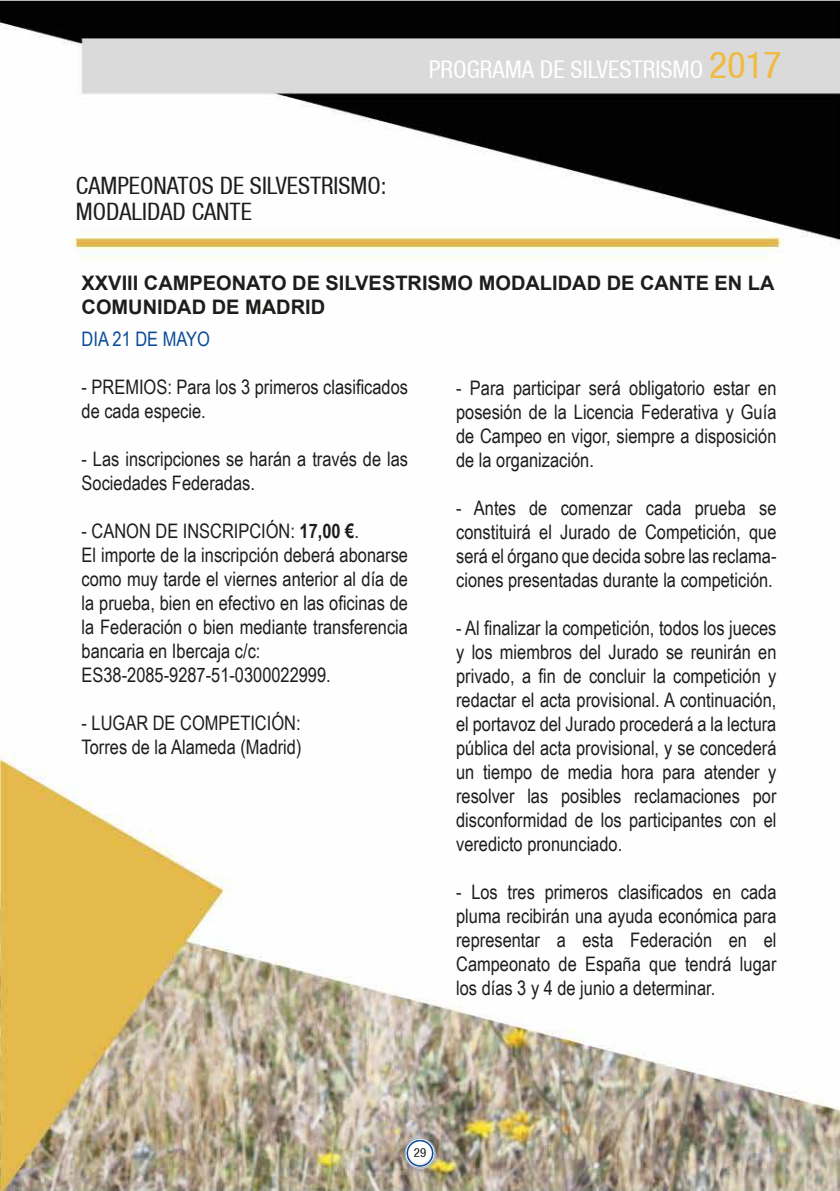
<style>
.page{position:relative;width:840px;height:1191px;background:#fff}
.page>*{position:absolute;margin:0;border:0;box-sizing:border-box;transform-origin:0 0}
.t1{font:condensed 24.4px "Helvetica 57";color:#fff}
.t2{font:condensed 24px/26px "Helvetica 57";color:#1d1d1b}
.t3{font:20px/24px "Arial Narrow";color:#1d1d1b}
.t4{font:700 20px/24px "Arial";color:#1d1d1b}
.t5{font:20px "Arial Narrow";color:#0a4c99}
.t6{font:condensed 12.8px "Helvetica 57";color:#1d1d1b}
.s1{font-size:37.8px;color:#f1ba3e}
.s2{font-weight:700}
</style>
<div class="page">
<img style="left:0;top:0;width:839px;height:1191px">
<svg style="left:407px;top:1141px;width:25px;height:24px"></svg>
<svg style="left:407px;top:1147px;width:25px;height:18px"></svg>
<div style="left:406px;top:1139px;width:27px;height:28px;border:2px solid #0a4c99;border-radius:50%"></div>
<div style="left:405px;top:1138px;width:29px;height:29px;border:1px solid #fff;border-radius:50%"></div>
<div style="left:404px;top:1138px;width:31px;height:30px;border:1px solid #b3b2b2;border-radius:50%"></div>
<p class="t2" style="left:76px;top:172px;width:312px">CAMPEONATOS DE SILVESTRISMO:<br>MODALIDAD CANTE</p>
<p class="t1" style="left:428px;top:55px;width:354px">PROGRAMA DE SILVESTRISMO <span class="s1">2017</span></p>
<p class="t4" style="left:82px;top:271px;width:694px">XXVIII CAMPEONATO DE SILVESTRISMO MODALIDAD DE CANTE EN LA<br>COMUNIDAD DE MADRID</p>
<p class="t5" style="left:82px;top:324px;width:130px">DIA 21 DE MAYO</p>
<p class="t3" style="left:82px;top:374px;width:328px">- PREMIOS: Para los 3 primeros clasificados de cada especie.</p>
<p class="t3" style="left:82px;top:446px;width:328px">- Las inscripciones se harán a través de las<br>Sociedades Federadas.</p>
<p class="t3" style="left:82px;top:518px;width:328px">- CANON DE INSCRIPCIÓN: <span class="s2">17,00 €</span>.<br>El importe de la inscripción deberá abonarse como muy tarde el viernes anterior al día de la prueba, bien en efectivo en las oficinas de la Federación o bien mediante transferencia bancaria en Ibercaja c/c:<br>ES38-2085-9287-51-0300022999.</p>
<p class="t3" style="left:82px;top:710px;width:221px">- LUGAR DE COMPETICIÓN:<br>Torres de la Alameda (Madrid)</p>
<p class="t3" style="left:456px;top:375px;width:321px;text-align:justify">- Para participar será obligatorio estar en posesión de la Licencia Federativa y Guía de Campeo en vigor, siempre a disposición de la organización.</p>
<p class="t3" style="left:456px;top:495px;width:321px;text-align:justify">- Antes de comenzar cada prueba se constituirá el Jurado de Competición, que será el órgano que decida sobre las reclama&shy;ciones presentadas durante la competición.</p>
<p class="t3" style="left:456px;top:615px;width:322px;text-align:justify">- Al finalizar la competición, todos los jueces y los miembros del Jurado se reunirán en privado, a fin de concluir la competición y redactar el acta provisional. A continuación, el portavoz del Jurado procederá a la lectura pública del acta provisional, y se concederá un tiempo de media hora para atender y resolver las posibles reclamaciones por disconformidad de los participantes con el veredicto pronunciado.</p>
<p class="t3" style="left:456px;top:879px;width:321px;text-align:justify">- Los tres primeros clasificados en cada pluma recibirán una ayuda económica para representar a esta Federación en el Campeonato de España que tendrá lugar los días 3 y 4 de junio a determinar.</p>
<p class="t6" style="left:413px;top:1145px;width:14px">29</p>
</div>
